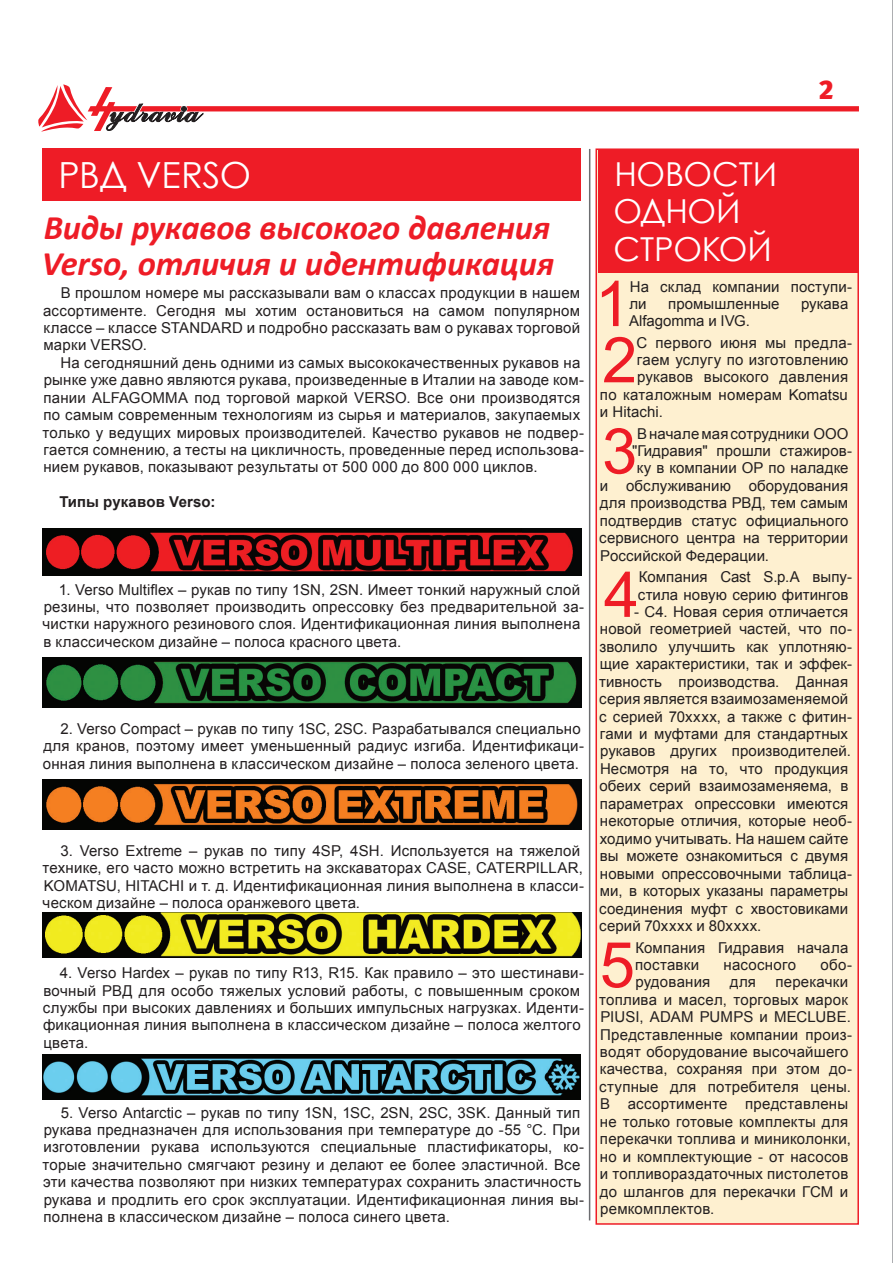
<style>
.page{position:relative;width:893px;height:1263px;background:#fff}
.page>*{position:absolute;margin:0;border:0;box-sizing:border-box;transform-origin:0 0}
.main{font:63.15px "Arial";color:#ee1c26}
.main-2{font:36px "Century Gothic";letter-spacing:-.01em;color:#fff}
.podzagolovok{font:italic 700 34.5px/36px "Calibri";letter-spacing:-.005em;color:#ee1c26}
.zagolovok_big{font:33px/37.5px "Century Gothic";letter-spacing:-.01em;color:#fff}
.t1{font:27px "Meta Black LFC";color:#ee1c26}
.main-3{font:15px/17.4px "Arial";letter-spacing:.015em;color:#231f20}
.main-4{font:700 15px "Arial";letter-spacing:.01em;color:#231f20}
.main-5{font:15px "Arial";letter-spacing:-.005em;color:#231f20}
</style>
<div class="page">
<svg style="left:38px;top:84px;width:821px;height:48px"></svg>
<hr style="left:892px;top:0;width:1px;height:1263px;background:#939598">
<div style="left:43px;top:148px;width:538px;height:53px;background:#ee1c26"></div>
<hr style="left:589px;top:149px;width:1px;height:1071px;background:#6c6d70">
<div style="left:595px;top:148px;width:264px;height:1077px;background:#fef0d0"></div>
<div style="left:598px;top:150px;width:261px;height:122px;background:#ee1c26"></div>
<img style="left:43px;top:528px;width:538px;height:48px">
<img style="left:43px;top:657px;width:538px;height:50px">
<img style="left:43px;top:779px;width:538px;height:50px">
<img style="left:43px;top:912px;width:538px;height:45px">
<img style="left:43px;top:1054px;width:538px;height:45px">
<h3 class="t1" style="left:818px;top:75px;width:17px">2</h3>
<p class="main-2" style="left:59px;top:150px;width:194px">РВД VERSO</p>
<p class="podzagolovok" style="left:42px;top:208px;width:514px">Виды рукавов высокого давления<br>Verso, отличия и идентификация</p>
<p class="main-3" style="left:43px;top:284px;width:539px;text-align:justify;text-indent:18px">В прошлом номере мы рассказывали вам о классах продукции в нашем ассортименте. Сегодня мы хотим остановиться на самом популярном классе – классе STANDARD и подробно рассказать вам о рукавах торговой марки VERSO.</p>
<p class="main-3" style="left:43px;top:354px;width:543px;text-indent:18px">На сегодняшний день одними из самых высококачественных рукавов на рынке уже давно являются рукава, произведенные в Италии на заводе ком&shy;пании ALFAGOMMA под торговой маркой VERSO. Все они производятся по самым современным технологиям из сырья и материалов, закупаемых только у ведущих мировых производителей. Качество рукавов не подвер&shy;гается сомнению, а тесты на цикличность, проведенные перед использова&shy;нием рукавов, показывают результаты от 500 000 до 800 000 циклов.</p>
<p class="main-4" style="left:59px;top:492px;width:158px">Типы рукавов Verso:</p>
<p class="main-3" style="left:43px;top:581px;width:543px;text-indent:16px">1. Verso Multiflex – рукав по типу 1SN, 2SN. Имеет тонкий наружный слой резины, что позволяет производить опрессовку без предварительной за&shy;чистки наружного резинового слоя. Идентификационная линия выполнена в классическом дизайне – полоса красного цвета.</p>
<p class="main-3" style="left:43px;top:720px;width:543px;text-indent:18px">2. Verso Compact – рукав по типу 1SC, 2SC. Разрабатывался специально для кранов, поэтому имеет уменьшенный радиус изгиба. Идентификаци&shy;онная линия выполнена в классическом дизайне – полоса зеленого цвета.</p>
<p class="main-3" style="left:43px;top:842px;width:543px;text-indent:18px">3. Verso Extreme – рукав по типу 4SP, 4SH. Используется на тяжелой технике, его часто можно встретить на экскаваторах CASE, CATERPILLAR, KOMATSU, HITACHI и т. д. Идентификационная линия выполнена в класси&shy;ческом дизайне – полоса оранжевого цвета.</p>
<p class="main-3" style="left:43px;top:964px;width:543px;text-indent:17px">4. Verso Hardex – рукав по типу R13, R15. Как правило – это шестинави&shy;вочный РВД для особо тяжелых условий работы, с повышенным сроком службы при высоких давлениях и больших импульсных нагрузках. Иденти&shy;фикационная линия выполнена в классическом дизайне – полоса желтого цвета.</p>
<p class="main-3" style="left:43px;top:1104px;width:543px;text-indent:18px">5. Verso Antarctic – рукав по типу 1SN, 1SC, 2SN, 2SC, 3SK. Данный тип рукава предназначен для использования при температуре до -55 °С. При изготовлении рукава используются специальные пластификаторы, ко&shy;торые значительно смягчают резину и делают ее более эластичной. Все эти качества позволяют при низких температурах сохранить эластичность рукава и продлить его срок эксплуатации. Идентификационная линия вы&shy;полнена в классическом дизайне – полоса синего цвета.</p>
<p class="zagolovok_big" style="left:613px;top:155px;width:165px">НОВОСТИ<br>ОДНОЙ<br>СТРОКОЙ</p>
<p class="main" style="left:595px;top:263px;width:37px">1</p>
<p class="main-3" style="left:629px;top:278px;width:224px">На склад компании поступи&shy;ли</p>
<p class="main-3" style="left:668px;top:295px;width:113px">промышленные</p>
<p class="main-3" style="left:801px;top:295px;width:49px">рукава</p>
<p class="main-5" style="left:629px;top:311px;width:122px">Alfagomma и IVG.</p>
<p class="main" style="left:602px;top:319px;width:37px">2</p>
<p class="main-3" style="left:636px;top:334px;width:217px">С первого июня мы предла-</p>
<p class="main-3" style="left:637px;top:351px;width:213px">гаем услугу по изготовлению</p>
<p class="main-3" style="left:637px;top:368px;width:213px">рукавов высокого давления</p>
<p class="main-3" style="left:600px;top:386px;width:249px">по каталожным номерам Komatsu</p>
<p class="main-3" style="left:600px;top:403px;width:64px">и Hitachi.</p>
<p class="main" style="left:602px;top:410px;width:37px">3</p>
<p class="main-3" style="left:637px;top:425px;width:213px">В начале мая сотрудники ООО</p>
<p class="main-3" style="left:632px;top:442px;width:221px">"Гидравия" прошли стажиров-</p>
<p class="main-3" style="left:637px;top:460px;width:213px">ку в компании ОР по наладке</p>
<p class="main-3" style="left:600px;top:477px;width:250px">и обслуживанию оборудования</p>
<p class="main-3" style="left:600px;top:494px;width:250px">для производства РВД, тем самым</p>
<p class="main-3" style="left:600px;top:512px;width:250px">подтвердив статус официального</p>
<p class="main-3" style="left:599px;top:529px;width:250px">сервисного центра на территории</p>
<p class="main-3" style="left:600px;top:547px;width:170px">Российской Федерации.</p>
<p class="main" style="left:604px;top:553px;width:37px">4</p>
<p class="main-3" style="left:638px;top:569px;width:216px">Компания Cast S.p.A выпу&shy;стила новую серию фитингов</p>
<p class="main-3" style="left:599px;top:603px;width:254px;text-indent:35px">- С4. Новая серия отличается новой геометрией частей, что по&shy;зволило улучшить как уплотняю&shy;щие характеристики, так и эффек&shy;тивность производства. Данная серия является взаимозаменяемой с серией 70хххх, а также с фитин&shy;гами и муфтами для стандартных рукавов других производителей.<br>Несмотря на то, что продукция обеих серий взаимозаменяема, в параметрах опрессовки имеются некоторые отличия, которые необ&shy;ходимо учитывать. На нашем сайте вы можете ознакомиться с двумя новыми опрессовочными таблица&shy;ми, в которых указаны параметры соединения муфт с хвостовиками серий 70хххх и 80хххх.</p>
<p class="main" style="left:600px;top:924px;width:37px">5</p>
<p class="main-3" style="left:635px;top:939px;width:215px">Компания Гидравия начала поставки</p>
<p class="main-3" style="left:724px;top:956px;width:74px">насосного</p>
<p class="main-3" style="left:821px;top:956px;width:33px">обо-</p>
<p class="main-3" style="left:599px;top:973px;width:254px;text-indent:176px">перекачки топлива и масел, торговых марок<br>PIUSI, ADAM PUMPS и MECLUBE.<br>Представленные компании произ&shy;водят оборудование высочайшего качества, сохраняя при этом до&shy;ступные для потребителя цены.<br>В ассортименте представлены не только готовые комплекты для перекачки топлива и миниколонки, но и комплектующие - от насосов и топливораздаточных пистолетов до шлангов для перекачки ГСМ и ремкомплектов.</p>
<p class="main-3" style="left:635px;top:973px;width:77px">рудования</p>
<p class="main-3" style="left:730px;top:973px;width:28px">для</p>
</div>
